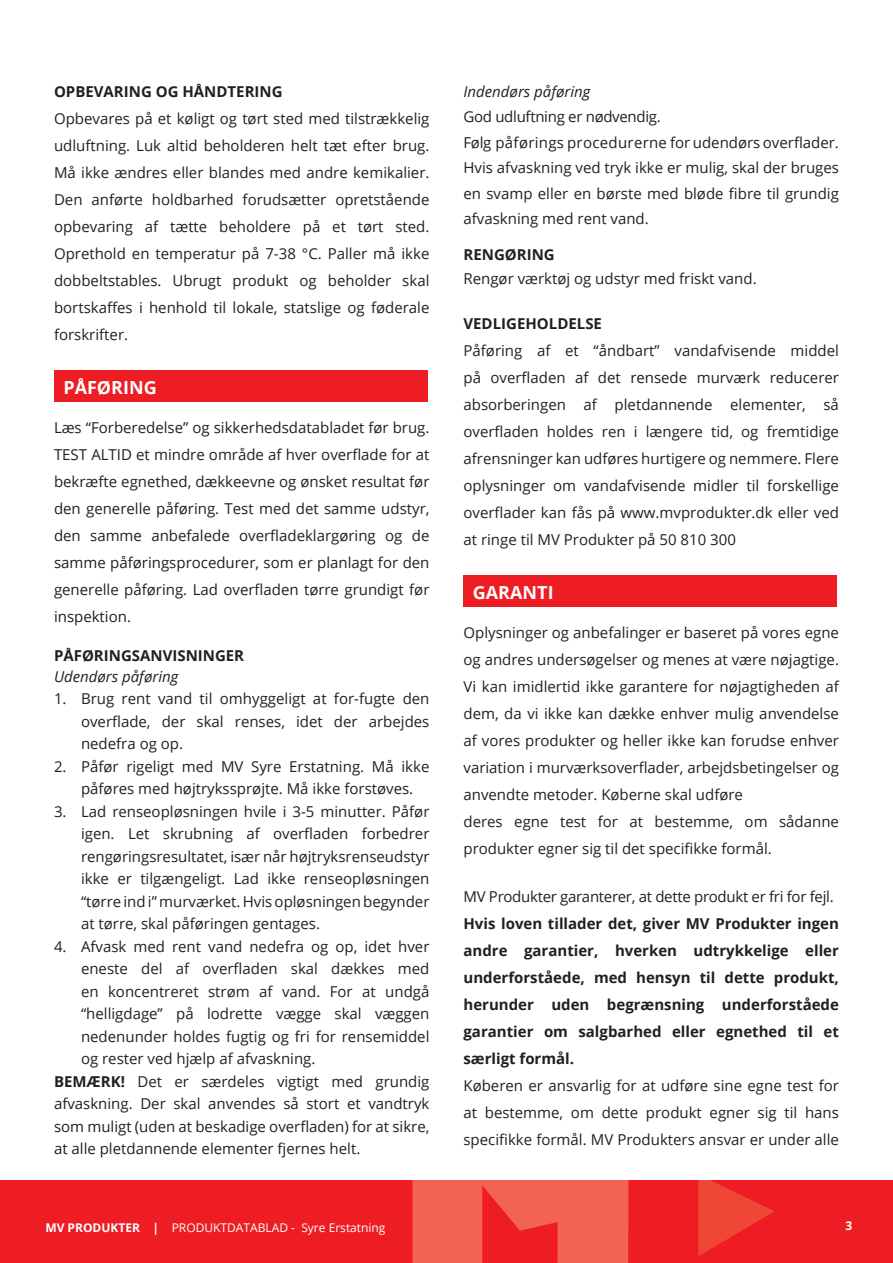
<style>
.page{position:relative;width:893px;height:1263px;background:#fff}
.page>*{position:absolute;margin:0;border:0;box-sizing:border-box;transform-origin:0 0}
.Underoverskrift{font:700 18px "Open Sans";color:#fff}
.Brød{font:15px/27px "Open Sans";color:#231f20;text-align:justify}
.Brød-2{font:700 15px/27px "Open Sans";color:#231f20;text-align:justify}
.Brød-3{font:15px "Open Sans";letter-spacing:-.02em;color:#231f20}
.Brød-4{font:italic 15px "Open Sans";color:#231f20}
.t1{font:12px "Open Sans";color:#fff}
.t2{font:700 12px "Open Sans";color:#fff}
.s1{font-weight:700}
</style>
<div class="page">
<div style="left:0;top:1179px;width:893px;height:84px;background:#ee1d23"></div>
<svg style="left:412px;top:1180px;width:216px;height:83px;fill:#f26451"></svg>
<svg style="left:628px;top:1180px;width:146px;height:83px"></svg>
<div style="left:0;top:693px;width:893px;height:487px;background:#fff"></div>
<div style="left:54px;top:370px;width:373px;height:32px;background:#ee1d23"></div>
<div style="left:463px;top:575px;width:374px;height:32px;background:#ee1d23"></div>
<p class="Brød-2" style="left:54px;top:77px;width:230px">OPBEVARING OG HÅNDTERING</p>
<p class="Brød" style="left:54px;top:104px;width:377px">Opbevares på et køligt og tørt sted med tilstrækkelig udluftning. Luk altid beholderen helt tæt efter brug.<br>Må ikke ændres eller blandes med andre kemikalier.<br>Den anførte holdbarhed forudsætter opretstående opbevaring af tætte beholdere på et tørt sted.<br>Oprethold en temperatur på 7-38 °C. Paller må ikke dobbeltstables. Ubrugt produkt og beholder skal bortskaffes i henhold til lokale, statslige og føderale forskrifter.</p>
<p class="Underoverskrift" style="left:63px;top:374px;width:95px">PÅFØRING</p>
<p class="Brød" style="left:54px;top:413px;width:377px">Læs “Forberedelse” og sikkerhedsdatabladet før brug.<br>TEST ALTID et mindre område af hver overflade for at bekræfte egnethed, dækkeevne og ønsket resultat før den generelle påføring. Test med det samme udstyr, den samme anbefalede overfladeklargøring og de samme påføringsprocedurer, som er planlagt for den generelle påføring. Lad overfladen tørre grundigt før inspektion.</p>
<p class="Brød-2" style="left:54px;top:641px;width:192px">PÅFØRINGSANVISNINGER</p>
<p class="Brød-4" style="left:54px;top:666px;width:126px">Udendørs påføring</p>
<p class="Brød" style="left:81px;top:687px;width:350px;line-height:22.5px;text-indent:-27px">1. Brug rent vand til omhyggeligt at for-fugte den overflade, der skal renses, idet der arbejdes nedefra og op.</p>
<p class="Brød" style="left:81px;top:754px;width:350px;line-height:22.5px;text-indent:-27px">2. Påfør rigeligt med MV Syre Erstatning. Må ikke påføres med højtrykssprøjte. Må ikke forstøves.</p>
<p class="Brød" style="left:81px;top:799px;width:350px;line-height:22.5px;text-indent:-27px">3. Lad renseopløsningen hvile i 3-5 minutter. Påfør igen. Let skrubning af overfladen forbedrer rengøringsresultatet, især når højtryksrenseudstyr ikke er tilgængeligt. Lad ikke renseopløsningen “tørre ind i” murværket. Hvis opløsningen begynder at tørre, skal påføringen gentages.</p>
<p class="Brød" style="left:81px;top:934px;width:350px;line-height:22.5px;text-indent:-27px">4. Afvask med rent vand nedefra og op, idet hver eneste del af overfladen skal dækkes med en koncentreret strøm af vand. For at undgå “helligdage” på lodrette vægge skal væggen nedenunder holdes fugtig og fri for rensemiddel og rester ved hjælp af afvaskning.</p>
<p class="Brød" style="left:54px;top:1069px;width:377px;line-height:22.5px"><span class="s1">BEMÆRK!</span> Det er særdeles vigtigt med grundig afvaskning. Der skal anvendes så stort et vandtryk som muligt (uden at beskadige overfladen) for at sikre, at alle pletdannende elementer fjernes helt.</p>
<p class="Brød-4" style="left:463px;top:81px;width:128px">Indendørs påføring</p>
<p class="Brød-3" style="left:463px;top:106px;width:199px">God udluftning er nødvendig.</p>
<p class="Brød" style="left:463px;top:129px;width:377px;line-height:25.5px">Følg påførings procedurerne for udendørs overflader.<br>Hvis afvaskning ved tryk ikke er mulig, skal der bruges en svamp eller en børste med bløde fibre til grundig afvaskning med rent vand.</p>
<p class="Brød-2" style="left:463px;top:241px;width:93px">RENGØRING</p>
<p class="Brød" style="left:463px;top:265px;width:295px">Rengør værktøj og udstyr med friskt vand.</p>
<p class="Brød-2" style="left:463px;top:310px;width:140px">VEDLIGEHOLDELSE</p>
<p class="Brød" style="left:463px;top:337px;width:377px">Påføring af et “åndbart” vandafvisende middel på overfladen af det rensede murværk reducerer absorberingen af pletdannende elementer, så overfladen holdes ren i længere tid, og fremtidige afrensninger kan udføres hurtigere og nemmere. Flere oplysninger om vandafvisende midler til forskellige overflader kan fås på www.mvprodukter.dk eller ved at ringe til MV Produkter på 50 810 300</p>
<p class="Underoverskrift" style="left:473px;top:580px;width:82px">GARANTI</p>
<p class="Brød" style="left:463px;top:619px;width:377px">Oplysninger og anbefalinger er baseret på vores egne og andres undersøgelser og menes at være nøjagtige.<br>Vi kan imidlertid ikke garantere for nøjagtigheden af dem, da vi ikke kan dække enhver mulig anvendelse af vores produkter og heller ikke kan forudse enhver variation i murværksoverflader, arbejdsbetingelser og anvendte metoder. Køberne skal udføre</p>
<p class="Brød" style="left:463px;top:808px;width:377px">deres egne test for at bestemme, om sådanne produkter egner sig til det specifikke formål.</p>
<p class="Brød-3" style="left:463px;top:886px;width:372px">MV Produkter garanterer, at dette produkt er fri for fejl.</p>
<p class="Brød-2" style="left:463px;top:910px;width:377px">Hvis loven tillader det, giver MV Produkter ingen andre garantier, hverken udtrykkelige eller underforståede, med hensyn til dette produkt, herunder uden begrænsning underforståede garantier om salgbarhed eller egnethed til et særligt formål.</p>
<p class="Brød" style="left:463px;top:1072px;width:377px">Køberen er ansvarlig for at udføre sine egne test for at bestemme, om dette produkt egner sig til hans specifikke formål. MV Produkters ansvar er under alle</p>
<p class="t1" style="left:45px;top:1219px;width:342px"><span class="s1">MV PRODUKTER |</span> PRODUKTDATABLAD - Syre Erstatning</p>
<p class="t2" style="left:845px;top:1217px;width:8px">3</p>
</div>
